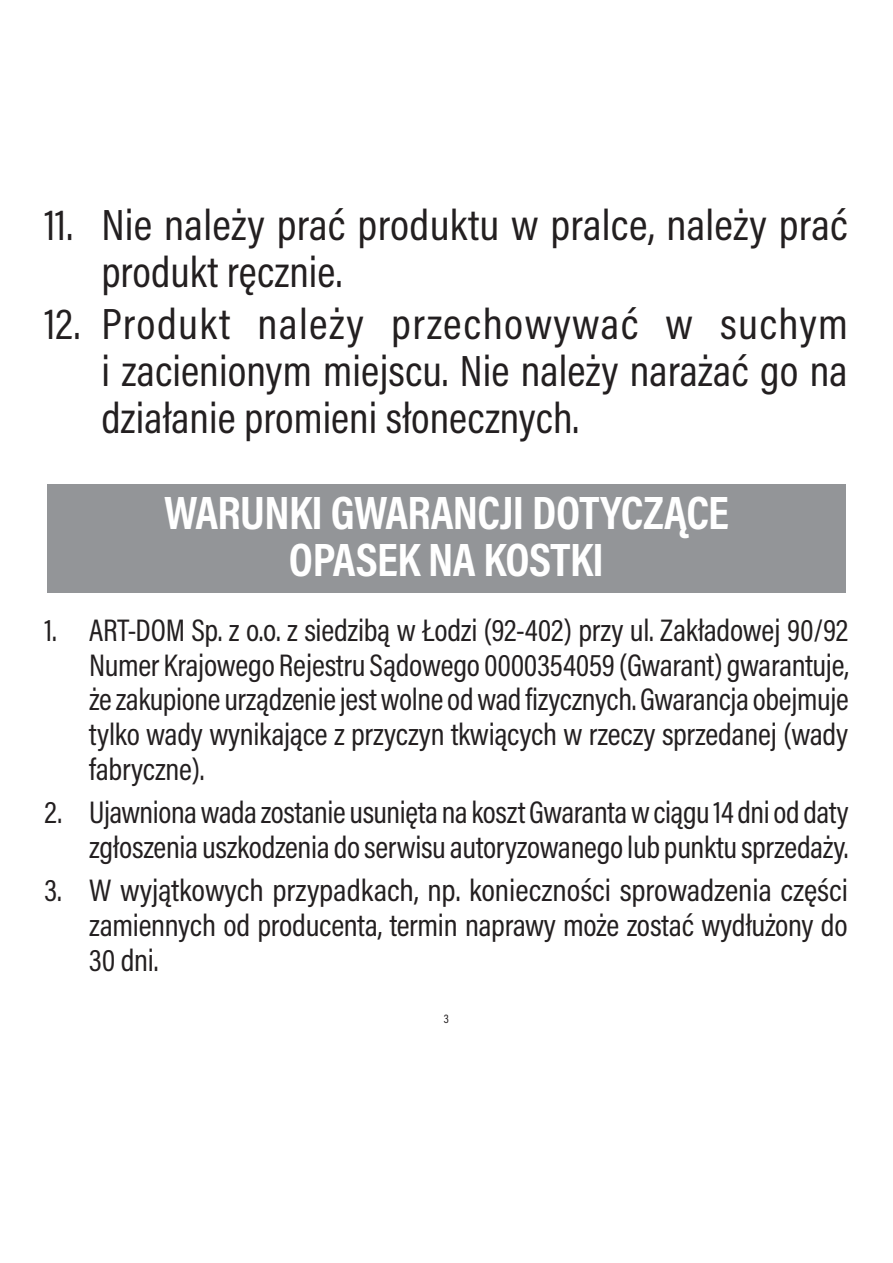
<style>
.page{position:relative;width:893px;height:1263px;background:#fff}
.page>*{position:absolute;margin:0;border:0;box-sizing:border-box;transform-origin:0 0}
.naglowek{font:700 47.25px/47.2px "Acumin Pro Cond";letter-spacing:-.01em;color:#fff;text-align:center}
.t1{font:44.1px/47.2px "Acumin Pro Cond";color:#231f20}
.t2{font:31.5px/34.7px "Acumin Pro Cond";letter-spacing:-.01em;color:#231f20;text-align:justify}
.t3{font:12.6px "Acumin Pro Cond";color:#231f20}
</style>
<div class="page">
<div style="left:47px;top:484px;width:799px;height:109px;background:#939598"></div>
<p class="t1" style="left:101px;top:200px;width:748px;text-indent:-57px">11. Nie należy prać produktu w pralce, należy prać produkt ręcznie.</p>
<p class="t1" style="left:101px;top:299px;width:748px;text-align:justify;text-indent:-57px">12. Produkt należy przechowywać w suchym i zacienionym miejscu. Nie należy narażać go na działanie promieni słonecznych.</p>
<p class="naglowek" style="left:164px;top:487px;width:566px">WARUNKI GWARANCJI DOTYCZĄCE<br>OPASEK NA KOSTKI</p>
<p class="t2" style="left:89px;top:612px;width:761px;text-indent:-45px">1. ART-DOM Sp. z o.o. z siedzibą w Łodzi (92-402) przy ul. Zakładowej 90/92<br>Numer Krajowego Rejestru Sądowego 0000354059 (Gwarant) gwarantuje, że zakupione urządzenie jest wolne od wad fizycznych. Gwarancja obejmuje tylko wady wynikające z przyczyn tkwiących w rzeczy sprzedanej (wady fabryczne).</p>
<p class="t2" style="left:45px;top:794px;width:805px;text-align:right">2. Ujawniona wada zostanie usunięta na koszt Gwaranta w ciągu 14 dni od daty zgłoszenia uszkodzenia do serwisu autoryzowanego lub punktu sprzedaży.</p>
<p class="t2" style="left:89px;top:873px;width:760px;text-indent:-45px">3. W wyjątkowych przypadkach, np. konieczności sprowadzenia części zamiennych od producenta, termin naprawy może zostać wydłużony do 30 dni.</p>
<p class="t3" style="left:444px;top:1010px;width:7px">3</p>
</div>
